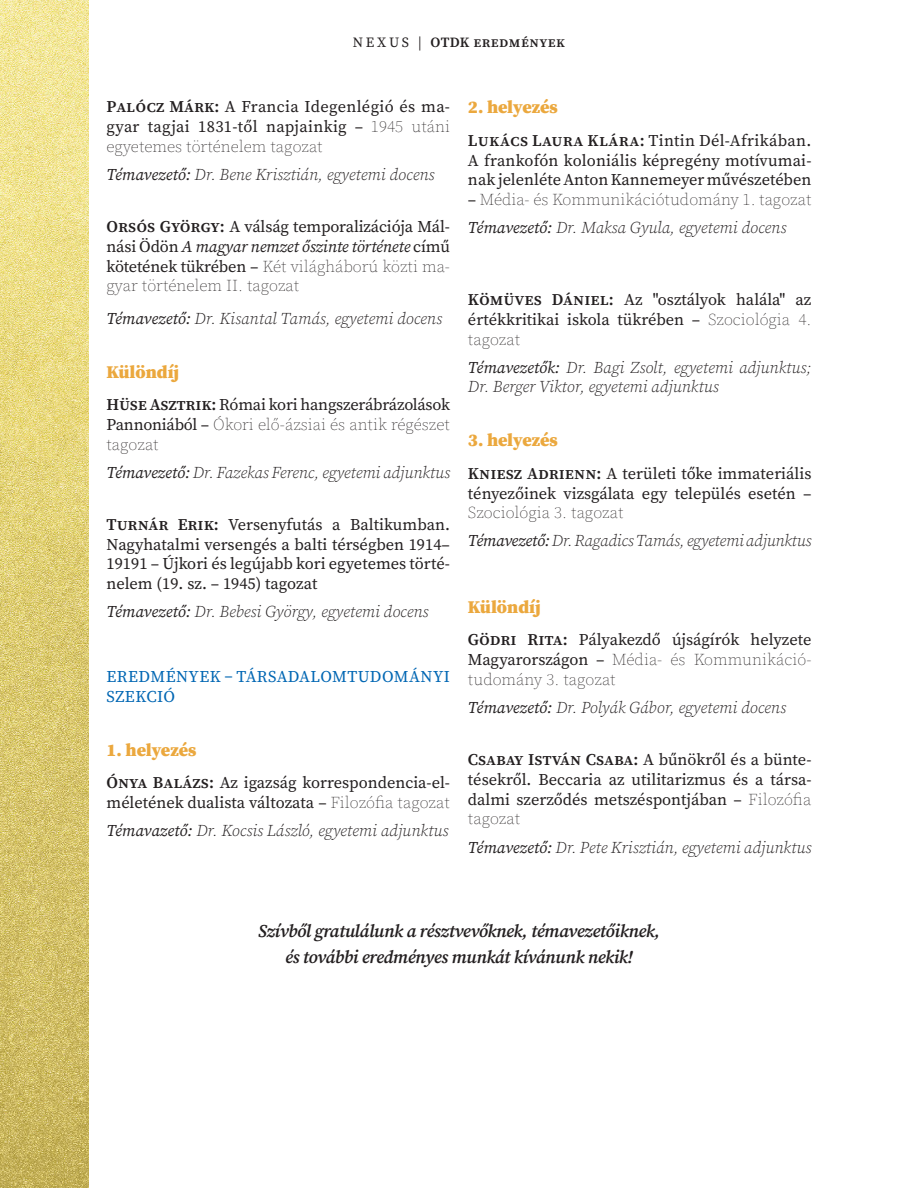
<style>
.page{position:relative;width:918px;height:1188px;background:#fff}
.page>*{position:absolute;margin:0;border:0;box-sizing:border-box;transform-origin:0 0}
.t1{font:italic 600 18px/25.8px "Source Serif Pro";letter-spacing:-.02em;color:#231f20;text-align:center}
.t2{font:900 18px "Source Serif Pro";color:#eba83e}
.t3{font:16.5px/19.6px "Source Serif Pro";color:#231f20;text-align:justify}
.t4{font:italic 300 16.5px/19.6px "Source Serif Pro";color:#231f20}
.t5{font:200 16.5px/28.2px "Source Serif Pro";color:#231f20}
.t6{font:16.5px/19.6px "Source Serif Pro";letter-spacing:.03em;color:#0166b3}
.t7{font:600 14.1px "Source Serif Pro";letter-spacing:.03em;color:#231f20}
.s1{font-weight:400}
.s2{font-weight:600}
.s3{font-weight:200}
.s4{font-style:italic}
.s5{font-weight:400;font-style:italic}
.s6{font-weight:300;font-style:italic}
.s7{font-weight:200;font-style:normal}
</style>
<div class="page">
<img style="left:0;top:0;width:89px;height:1188px">
<p class="t7" style="left:353px;top:33px;width:214px"><span class="s1">N E X US |</span> OTDK eredmények</p>
<p class="t3" style="left:107px;top:97px;width:345px"><span class="s2">Palócz Márk:</span> A Francia Idegenlégió és ma&shy;gyar tagjai 1831-től napjainkig – <span class="s3">1945 utáni egyetemes történelem tagozat</span></p>
<p class="t4" style="left:107px;top:165px;width:329px"><span class="s1">Témavezető:</span> Dr. Bene Krisztián, egyetemi docens</p>
<p class="t3" style="left:107px;top:217px;width:345px"><span class="s2">Orsós György:</span> A válság temporalizációja Mál&shy;nási Ödön <span class="s4">A magyar nemzet őszinte története</span> című kötetének tükrében – <span class="s3">Két világháború közti ma&shy;gyar történelem II. tagozat</span></p>
<p class="t4" style="left:107px;top:309px;width:337px"><span class="s1">Témavezető:</span> Dr. Kisantal Tamás, egyetemi docens</p>
<p class="t2" style="left:107px;top:359px;width:74px">Különdíj</p>
<p class="t3" style="left:107px;top:395px;width:345px"><span class="s2">Hüse Asztrik:</span> Római kori hangszerábrázolások Pannoniából – <span class="s3">Ókori elő-ázsiai és antik régészet tagozat</span></p>
<p class="t4" style="left:107px;top:463px;width:345px"><span class="s1">Témavezető:</span> Dr. Fazekas Ferenc, egyetemi adjunktus</p>
<p class="t3" style="left:107px;top:514px;width:345px"><span class="s2">Turnár Erik:</span> Versenyfutás a Baltikumban.<br>Nagyhatalmi versengés a balti térségben 1914– 19191 – Újkori és legújabb kori egyetemes törté&shy;nelem (19. sz. – 1945) tagozat</p>
<p class="t4" style="left:107px;top:602px;width:324px"><span class="s1">Témavezető:</span> Dr. Bebesi György, egyetemi docens</p>
<p class="t6" style="left:107px;top:667px;width:345px">EREDMÉNYEK – TÁRSADALOMTUDOMÁNYI<br>SZEKCIÓ</p>
<p class="t2" style="left:107px;top:737px;width:91px">1. helyezés</p>
<p class="t3" style="left:107px;top:773px;width:345px"><span class="s2">Ónya Balázs:</span> Az igazság korrespondencia-el&shy;méletének dualista változata <span class="s4">–</span> <span class="s3">Filozófia tagozat</span></p>
<p class="t4" style="left:107px;top:821px;width:343px"><span class="s1">Témavazető:</span> Dr. Kocsis László, egyetemi adjunktus</p>
<p class="t2" style="left:468px;top:95px;width:91px">2. helyezés</p>
<p class="t3" style="left:468px;top:131px;width:345px"><span class="s2">Lukács Laura Klára:</span> Tintin Dél-Afrikában.<br>A frankofón koloniális képregény motívumai&shy;nak jelenléte Anton Kannemeyer művészetében</p>
<p class="t5" style="left:468px;top:186px;width:345px"><span class="s1">–</span> Média- és Kommunikációtudomány 1. tagozat<br><span class="s5">Témavezető:</span> <span class="s6">Dr. Maksa Gyula, egyetemi docens</span></p>
<p class="t3" style="left:468px;top:290px;width:345px"><span class="s2">Kömüves Dániel:</span> Az "osztályok halála" az értékkritikai iskola tükrében – <span class="s3">Szociológia 4. tagozat</span></p>
<p class="t4" style="left:468px;top:358px;width:345px"><span class="s1">Témavezetők:</span> Dr. Bagi Zsolt, egyetemi adjunktus;<br>Dr. Berger Viktor, egyetemi adjunktus</p>
<p class="t2" style="left:468px;top:428px;width:91px">3. helyezés</p>
<p class="t3" style="left:468px;top:463px;width:345px"><span class="s2">Kniesz Adrienn:</span> A területi tőke immateriális tényezőinek vizsgálata egy település esetén –</p>
<p class="t4" style="left:468px;top:499px;width:345px;line-height:28.2px"><span class="s7">Szociológia 3. tagozat<br></span><span class="s1">Témavezető:</span> Dr. Ragadics Tamás, egyetemi adjunktus</p>
<p class="t2" style="left:468px;top:594px;width:74px">Különdíj</p>
<p class="t3" style="left:468px;top:630px;width:345px"><span class="s2">Gödri Rita:</span> Pályakezdő újságírók helyzete Magyarországon – <span class="s3">Média- és Kommunikáció&shy;tudomány 3. tagozat</span></p>
<p class="t4" style="left:468px;top:698px;width:320px"><span class="s1">Témavezető:</span> Dr. Polyák Gábor, egyetemi docens</p>
<p class="t3" style="left:468px;top:750px;width:345px"><span class="s2">Csabay István Csaba:</span> A bűnökről és a bünte&shy;tésekről. Beccaria az utilitarizmus és a társa&shy;dalmi szerződés metszéspontjában – <span class="s3">Filozófia tagozat</span></p>
<p class="t4" style="left:468px;top:838px;width:345px"><span class="s1">Témavezető:</span> Dr. Pete Krisztián, egyetemi adjunktus</p>
<p class="t1" style="left:258px;top:918px;width:403px">Szívből gratulálunk a résztvevőknek, témavezetőiknek, és további eredményes munkát kívánunk nekik!</p>
</div>
